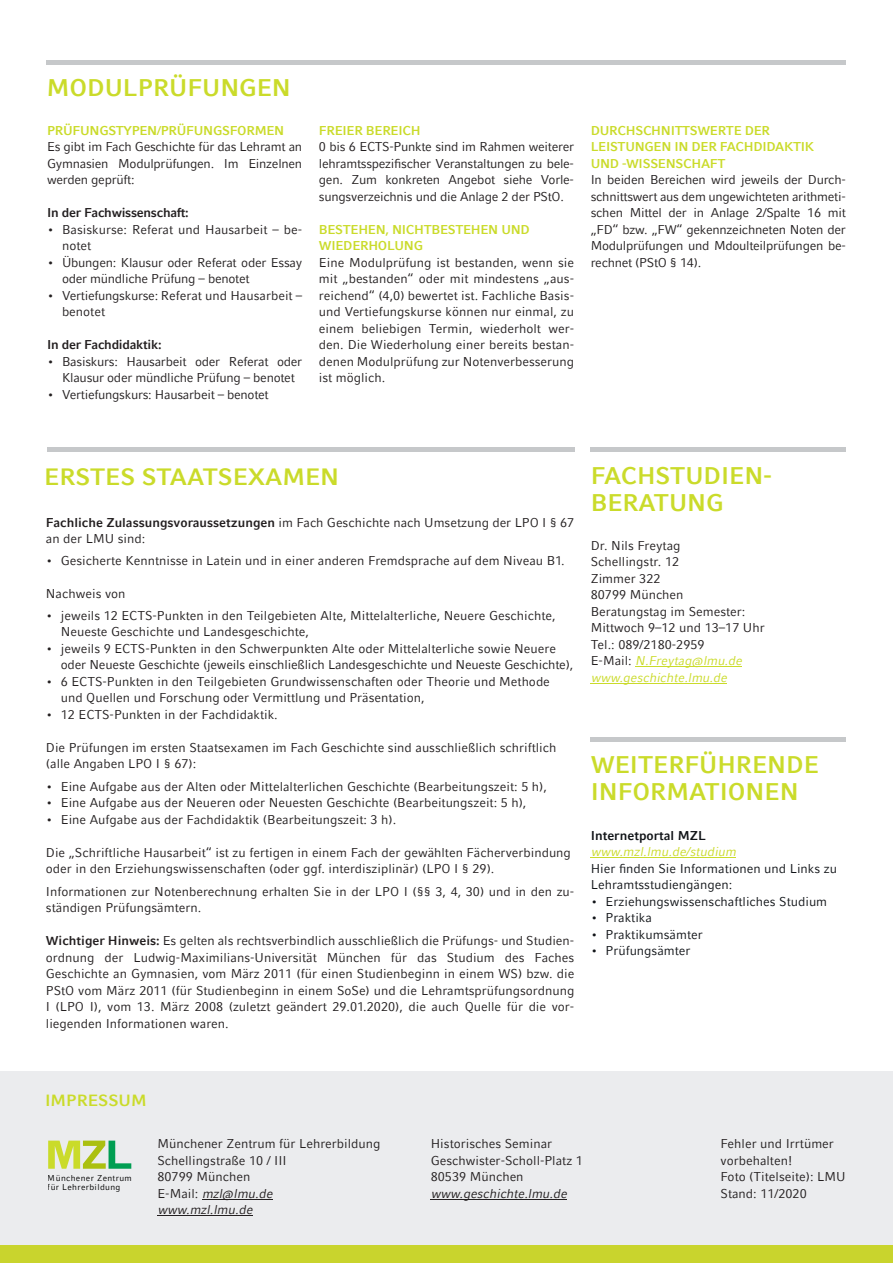
<style>
.page{position:relative;width:893px;height:1263px;background:#fff}
.page>*{position:absolute;margin:0;border:0;box-sizing:border-box;transform-origin:0 0}
.t1{font:700 24px/27px "LMU Compatil Fact";color:#cadb2a}
.t2{font:700 23.55px "LMU Compatil Fact";color:#cadb2a}
.t3{font:700 16.2px "LMU Compatil Fact";color:#cadb2a}
.t4{font:12.75px/16.5px "LMU Compatil Fact";color:#231f20}
.t5{font:12.75px/16.5px "LMU Compatil Fact";letter-spacing:-.02em;color:#231f20}
.t6{font:700 12.75px/16.5px "LMU Compatil Fact";letter-spacing:-.02em;color:#cadb2a}
.t7{font:12.75px/16.5px "LMU Compatil Fact";color:#111418}
.t8{font:700 12.75px "LMU Compatil Fact";letter-spacing:-.02em;color:#231f20}
.t9{font:italic 12.75px "LMU Compatil Fact";color:#cadb2a}
.t10{font:italic 12.75px "LMU Compatil Fact";color:#231f20}
.t11{font:700 12.75px "LMU Compatil Fact";color:#111418}
.t12{font:8.4px/9.4px "LMU Compatil Fact";letter-spacing:.04em;color:#000}
.s1{font-weight:700}
.s2{font-style:italic;color:#cadb2a}
.s3{font-style:italic}
</style>
<div class="page">
<div style="left:0;top:1071px;width:893px;height:192px;background:#ebecee"></div>
<div style="left:0;top:1245px;width:893px;height:18px;background:#c9d42d"></div>
<svg style="left:48px;top:1140px;width:83px;height:29px"></svg>
<hr style="left:202px;top:1199px;width:71px;height:1px;background:#231f20">
<hr style="left:157px;top:1215px;width:96px;height:1px;background:#231f20">
<hr style="left:431px;top:1199px;width:136px;height:1px;background:#231f20">
<hr style="left:47px;top:448px;width:527px;height:4px;background:#c6c8ca">
<hr style="left:635px;top:666px;width:107px;height:1px;background:#cadb2a">
<hr style="left:591px;top:683px;width:136px;height:1px;background:#cadb2a">
<hr style="left:591px;top:448px;width:255px;height:4px;background:#c6c8ca">
<hr style="left:591px;top:737px;width:255px;height:4px;background:#c6c8ca">
<hr style="left:591px;top:857px;width:145px;height:1px;background:#cadb2a">
<div style="left:47px;top:60px;width:799px;height:5px;background:#c6c8ca"></div>
<h1 class="t1" style="left:47px;top:77px;width:246px">MODULPRÜFUNGEN</h1>
<p class="t6" style="left:47px;top:123px;width:239px">PRÜFUNGSTYPEN/PRÜFUNGSFORMEN</p>
<p class="t4" style="left:47px;top:139px;width:257px;text-align:justify">Es gibt im Fach Geschichte für das Lehramt an Gymnasien Modulprüfungen. Im Einzelnen werden geprüft:</p>
<p class="t8" style="left:47px;top:208px;width:143px">In der Fachwissenschaft:</p>
<p class="t4" style="left:62px;top:222px;width:242px;text-indent:-15px">• Basiskurse: Referat und Hausarbeit – be&shy;notet</p>
<p class="t5" style="left:62px;top:255px;width:242px;text-indent:-15px">• Übungen: Klausur oder Referat oder Essay oder mündliche Prüfung – benotet</p>
<p class="t4" style="left:62px;top:288px;width:242px;text-indent:-15px">• Vertiefungskurse: Referat und Hausarbeit – benotet</p>
<p class="t8" style="left:47px;top:340px;width:116px">In der Fachdidaktik:</p>
<p class="t5" style="left:47px;top:354px;width:257px;text-align:center">• Basiskurs: Hausarbeit oder Referat oder<br>Klausur oder mündliche Prüfung – benotet</p>
<p class="t5" style="left:47px;top:387px;width:223px">• Vertiefungskurs: Hausarbeit – benotet</p>
<p class="t6" style="left:319px;top:123px;width:103px">FREIER BEREICH</p>
<p class="t4" style="left:319px;top:139px;width:257px;text-align:justify">0 bis 6 ECTS-Punkte sind im Rahmen weiterer lehramtsspezifischer Veranstaltungen zu bele&shy;gen. Zum konkreten Angebot siehe Vorle&shy;sungsverzeichnis und die Anlage 2 der PStO.</p>
<p class="t6" style="left:319px;top:222px;width:212px">BESTEHEN, NICHTBESTEHEN UND<br>WIEDERHOLUNG</p>
<p class="t4" style="left:319px;top:255px;width:257px;text-align:justify">Eine Modulprüfung ist bestanden, wenn sie mit „bestanden“ oder mit mindestens „aus&shy;reichend“ (4,0) bewertet ist. Fachliche Basis&shy;und Vertiefungskurse können nur einmal, zu einem beliebigen Termin, wiederholt wer&shy;den. Die Wiederholung einer bereits bestan&shy;denen Modulprüfung zur Notenverbesserung ist möglich.</p>
<p class="t6" style="left:591px;top:123px;width:225px">DURCHSCHNITTSWERTE DER<br>LEISTUNGEN IN DER FACHDIDAKTIK<br>UND -WISSENSCHAFT</p>
<p class="t4" style="left:591px;top:172px;width:257px;text-align:justify">In beiden Bereichen wird jeweils der Durch&shy;schnittswert aus dem ungewichteten arithmeti&shy;schen Mittel der in Anlage 2/Spalte 16 mit „FD“ bzw. „FW“ gekennzeichneten Noten der Modulprüfungen und Mdoulteilprüfungen be&shy;rechnet (PStO § 14).</p>
<h2 class="t2" style="left:44px;top:467px;width:296px">ERSTES STAATSEXAMEN</h2>
<p class="t4" style="left:46px;top:515px;width:530px"><span class="s1">Fachliche Zulassungsvoraussetzungen</span> im Fach Geschichte nach Umsetzung der LPO I § 67 an der LMU sind:</p>
<p class="t4" style="left:46px;top:553px;width:520px">• Gesicherte Kenntnisse in Latein und in einer anderen Fremdsprache auf dem Niveau B1.</p>
<p class="t4" style="left:46px;top:586px;width:81px">Nachweis von</p>
<p class="t4" style="left:61px;top:608px;width:496px;text-indent:-15px">• jeweils 12 ECTS-Punkten in den Teilgebieten Alte, Mittelalterliche, Neuere Geschichte,<br>Neueste Geschichte und Landesgeschichte,</p>
<p class="t4" style="left:61px;top:641px;width:514px;text-indent:-15px">• jeweils 9 ECTS-Punkten in den Schwerpunkten Alte oder Mittelalterliche sowie Neuere oder Neueste Geschichte (jeweils einschließlich Landesgeschichte und Neueste Geschichte),</p>
<p class="t4" style="left:61px;top:674px;width:491px;text-indent:-15px">• 6 ECTS-Punkten in den Teilgebieten Grundwissenschaften oder Theorie und Methode und Quellen und Forschung oder Vermittlung und Präsentation,</p>
<p class="t4" style="left:46px;top:707px;width:233px">• 12 ECTS-Punkten in der Fachdidaktik.</p>
<p class="t4" style="left:46px;top:740px;width:512px">Die Prüfungen im ersten Staatsexamen im Fach Geschichte sind ausschließlich schriftlich (alle Angaben LPO I § 67):</p>
<p class="t4" style="left:46px;top:779px;width:503px">• Eine Aufgabe aus der Alten oder Mittelalterlichen Geschichte (Bearbeitungszeit: 5 h),</p>
<p class="t4" style="left:46px;top:795px;width:482px">• Eine Aufgabe aus der Neueren oder Neuesten Geschichte (Bearbeitungszeit: 5 h),</p>
<p class="t4" style="left:46px;top:812px;width:352px">• Eine Aufgabe aus der Fachdidaktik (Bearbeitungszeit: 3 h).</p>
<p class="t4" style="left:46px;top:845px;width:526px">Die „Schriftliche Hausarbeit“ ist zu fertigen in einem Fach der gewählten Fächerverbindung oder in den Erziehungswissenschaften (oder ggf. interdisziplinär) (LPO I § 29).</p>
<p class="t4" style="left:46px;top:884px;width:530px">Informationen zur Notenberechnung erhalten Sie in der LPO I (§§ 3, 4, 30) und in den zu&shy;ständigen Prüfungsämtern.</p>
<p class="t4" style="left:46px;top:933px;width:530px;text-align:justify"><span class="s1">Wichtiger Hinweis:</span> Es gelten als rechtsverbindlich ausschließlich die Prüfungs- und Studien&shy;ordnung der Ludwig-Maximilians-Universität München für das Studium des Faches Geschichte an Gymnasien, vom März 2011 (für einen Studienbeginn in einem WS) bzw. die PStO vom März 2011 (für Studienbeginn in einem SoSe) und die Lehramtsprüfungsordnung I (LPO I), vom 13. März 2008 (zuletzt geändert 29.01.2020), die auch Quelle für die vor&shy;liegenden Informationen waren.</p>
<h1 class="t1" style="left:591px;top:464px;width:182px">FACHSTUDIEN-<br>BERATUNG</h1>
<p class="t4" style="left:591px;top:538px;width:176px">Dr. Nils Freytag<br>Schellingstr. 12<br>Zimmer 322<br>80799 München<br>Beratungstag im Semester:<br>Mittwoch 9–12 und 13–17 Uhr<br>Tel.: 089/2180-2959<br>E-Mail: <span class="s2">N.Freytag@lmu.de www.geschichte.lmu.de</span></p>
<h1 class="t1" style="left:591px;top:754px;width:230px">WEITERFÜHRENDE<br>INFORMATIONEN</h1>
<p class="t11" style="left:591px;top:830px;width:117px">Internetportal MZL</p>
<p class="t9" style="left:591px;top:847px;width:147px">www.mzl.lmu.de/studium</p>
<p class="t7" style="left:591px;top:861px;width:248px">Hier finden Sie Informationen und Links zu<br>Lehramtsstudiengängen:</p>
<p class="t7" style="left:591px;top:894px;width:238px">• Erziehungswissenschaftliches Studium</p>
<p class="t7" style="left:591px;top:911px;width:63px">• Praktika</p>
<p class="t7" style="left:591px;top:927px;width:114px">• Praktikumsämter</p>
<p class="t7" style="left:591px;top:944px;width:101px">• Prüfungsämter</p>
<p class="t3" style="left:45px;top:1094px;width:103px">IMPRESSUM</p>
<p class="t12" style="left:48px;top:1174px;width:86px">Münchener Zentrum für Lehrerbildung</p>
<p class="t4" style="left:157px;top:1137px;width:225px">Münchener Zentrum für Lehrerbildung<br>Schellingstraße 10 / III<br>80799 München<br>E-Mail: <span class="s3">mzl@lmu.de<br>www.mzl.lmu.de</span></p>
<p class="t4" style="left:431px;top:1137px;width:154px">Historisches Seminar<br>Geschwister-Scholl-Platz 1<br>80539 München</p>
<p class="t10" style="left:431px;top:1188px;width:138px">www.geschichte.lmu.de</p>
<p class="t4" style="left:720px;top:1137px;width:126px">Fehler und Irrtümer vorbehalten!<br>Foto (Titelseite): LMU<br>Stand: 11/2020</p>
</div>
